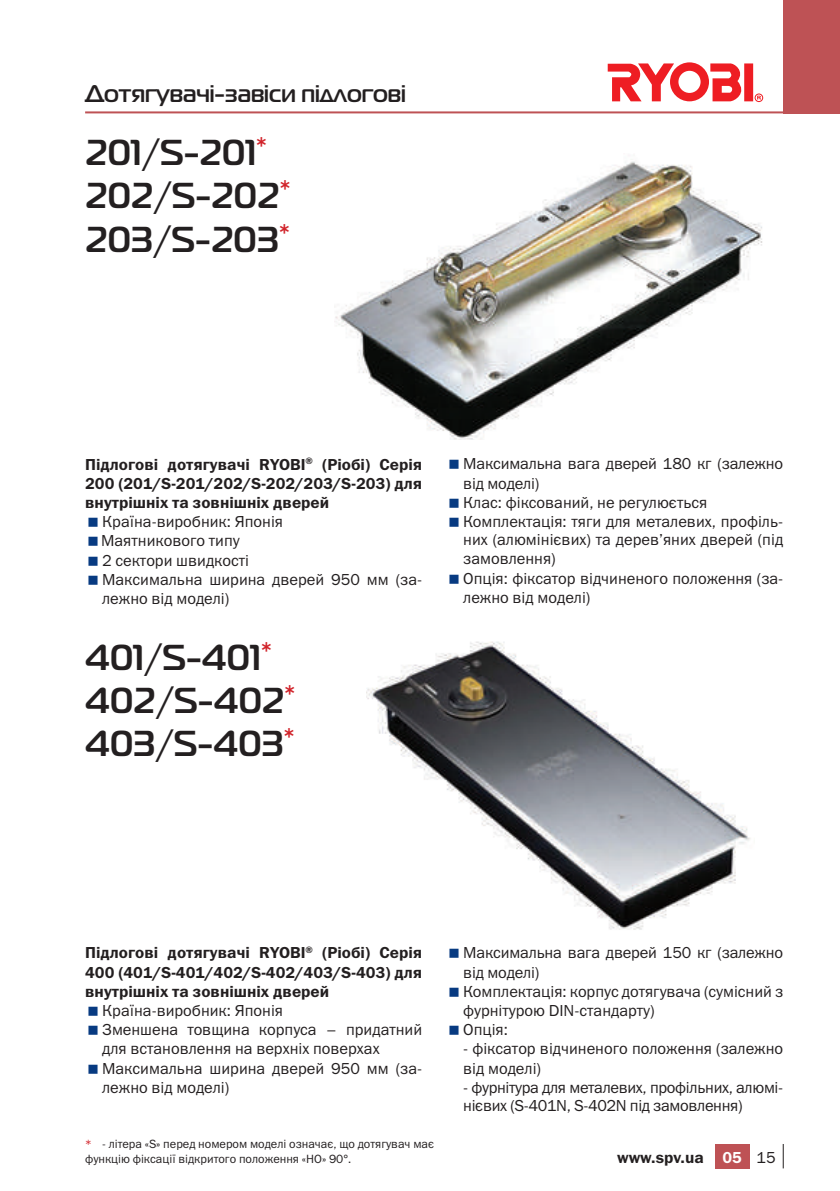
<style>
.page{position:relative;width:840px;height:1191px;background:#fff}
.page>*{position:absolute;margin:0;border:0;box-sizing:border-box;transform-origin:0 0}
.t1{font:700 36px/43.2px "Magistral C";color:#231f20}
.t2{font:700 24px "Magistral C";color:#231f20}
.t3{font:16px/19.2px "Franklin Gothic Book C";color:#231f20}
.t4{font:16px/19.2px "Franklin Gothic Demi C";color:#231f20;text-align:justify}
.t5{font:16px/18px "Franklin Gothic Book C";letter-spacing:-.02em;color:#231f20}
.t6{font:12px/14.4px "Franklin Gothic Book C";color:#231f20}
.s1{color:#d1232a}
.s2{color:#fff}
.s3{font-family:"Franklin Gothic Book C"}
</style>
<div class="page">
<img style="left:334px;top:161px;width:428px;height:279px">
<img style="left:366px;top:641px;width:385px;height:289px">
<hr style="left:85px;top:111px;width:754px;height:2px;background:#be5255">
<div style="left:714px;top:1144px;width:34px;height:24px;background:#be5255"></div>
<svg style="left:782px;top:1144px;width:1px;height:24px"></svg>
<div style="left:782px;top:0;width:57px;height:113px;background:#be5255"></div>
<svg style="left:607px;top:62px;width:155px;height:40px"></svg>
<h2 class="t2" style="left:85px;top:79px;width:322px">Дотягувачі-завіси підлогові</h2>
<h1 class="t1" style="left:85px;top:130px;width:207px">201/S-201<sup>*<br></sup>202/S-202<sup>*<br></sup>203/S-203<sup>*</sup></h1>
<p class="t4" style="left:85px;top:454px;width:338px">Підлогові дотягувачі RYOBI<sup>®</sup> (Ріобі) Серія 200 (201/S-201/202/S-202/203/S-203) для внутрішніх та зовнішніх дверей</p>
<p class="t3" style="left:101px;top:514px;width:322px">Країна-виробник: Японія<br>Маятникового типу<br>2 сектори швидкості<br>Максимальна ширина дверей 950 мм (за&shy;лежно від моделі)</p>
<h1 class="t1" style="left:85px;top:635px;width:211px">401/S-401<sup>*<br></sup>402/S-402<sup>*<br></sup>403/S-403<sup>*</sup></h1>
<p class="t3" style="left:463px;top:456px;width:321px">Максимальна вага дверей 180 кг (залежно від моделі)<br>Клас: фіксований, не регулюється<br>Комплектація: тяги для металевих, профіль&shy;них (алюмінієвих) та дерев’яних дверей (під замовлення)<br>Опція: фіксатор відчиненого положення (за&shy;лежно від моделі)</p>
<p class="t4" style="left:85px;top:943px;width:338px">Підлогові дотягувачі RYOBI<sup>®</sup> (Ріобі) Серія 400 (401/S-401/402/S-402/403/S-403) для внутрішніх та зовнішніх дверей</p>
<p class="t3" style="left:102px;top:1002px;width:321px">Країна-виробник: Японія<br>Зменшена товщина корпуса – придатний для встановлення на верхніх поверхах<br>Максимальна ширина дверей 950 мм (за&shy;лежно від моделі)</p>
<p class="t3" style="left:463px;top:944px;width:321px">Максимальна вага дверей 150 кг (залежно від моделі)<br>Комплектація: корпус дотягувача (сумісний з фурнітурою DIN-стандарту)<br>Опція:</p>
<p class="t3" style="left:463px;top:1040px;width:321px">- фіксатор відчиненого положення (залежно від моделі)</p>
<p class="t5" style="left:463px;top:1079px;width:321px">- фурнітура для металевих, профільних, алюмі&shy;нієвих (S-401N, S-402N під замовлення)</p>
<p class="t6" style="left:85px;top:1138px;width:350px"><span class="s1">*</span> - літера «S» перед номером моделі означає, що дотягувач має функцію фіксації відкритого положення «НО» 90°.</p>
<p class="t4" style="left:616px;top:1147px;width:160px">www.spv.ua <span class="s2">05</span> <span class="s3">15</span></p>
</div>
